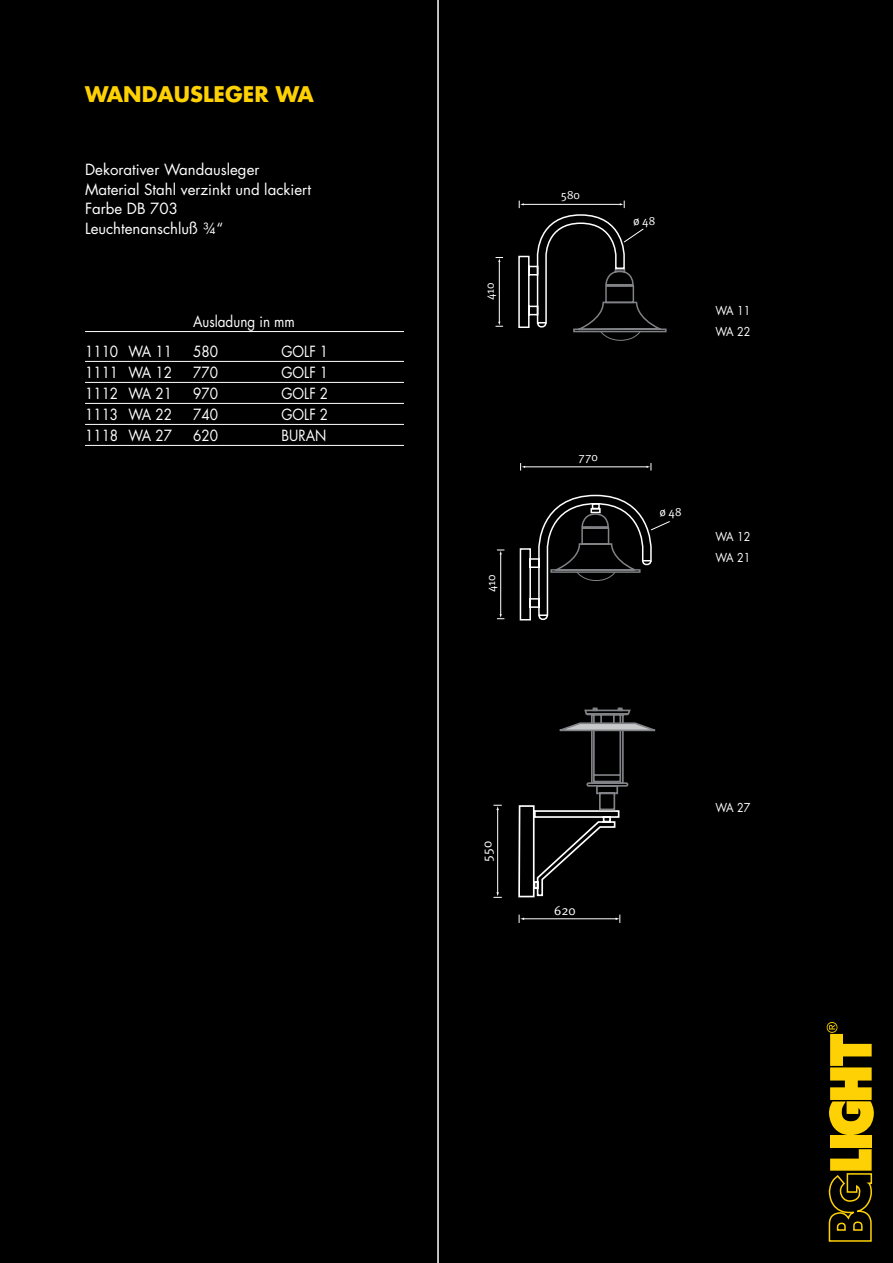
<style>
.page{position:relative;width:893px;height:1263px;background:#fff}
.page>*{position:absolute;margin:0;border:0;box-sizing:border-box;transform-origin:0 0}
.t1{font:700 21px "Futura";color:#fed105}
.t2{font:15px "Futura";color:#fff;scale:.9 1}
.t3{font:15px/19.5px "Futura";color:#fff}
.t4{font:13.35px "Meta Plus Normal";color:#fff}
.t5{font:12px/21px "Futura";letter-spacing:-.05em;color:#fff;scale:.9 1}
.t6{font:12px "Meta Plus Normal";color:#fff}
</style>
<div class="page">
<div style="left:0;top:0;width:437px;height:1263px;background:#000001"></div>
<div style="left:435px;top:0;width:458px;height:1263px;background:#000001"></div>
<hr style="left:85px;top:331px;width:319px;height:1px;background:#fff">
<hr style="left:85px;top:361px;width:319px;height:1px;background:#fff">
<hr style="left:85px;top:382px;width:319px;height:1px;background:#fff">
<hr style="left:85px;top:403px;width:319px;height:1px;background:#fff">
<hr style="left:85px;top:424px;width:319px;height:1px;background:#fff">
<hr style="left:85px;top:445px;width:319px;height:1px;background:#fff">
<hr style="left:437px;top:0;width:2px;height:1263px;background:#fff">
<hr style="left:499px;top:261px;width:1px;height:61px;background:#fff">
<svg style="left:496px;top:257px;width:7px;height:5px"></svg>
<svg style="left:496px;top:322px;width:7px;height:5px"></svg>
<svg style="left:518px;top:201px;width:149px;height:140px"></svg>
<hr style="left:500px;top:554px;width:1px;height:61px;background:#fff">
<svg style="left:497px;top:550px;width:7px;height:4px"></svg>
<svg style="left:497px;top:614px;width:7px;height:5px"></svg>
<hr style="left:524px;top:467px;width:123px;height:1px;background:#fff">
<svg style="left:647px;top:463px;width:5px;height:8px"></svg>
<svg style="left:520px;top:463px;width:5px;height:8px"></svg>
<svg style="left:519px;top:494px;width:151px;height:126px"></svg>
<hr style="left:497px;top:809px;width:1px;height:84px;background:#fff">
<svg style="left:493px;top:805px;width:9px;height:5px"></svg>
<svg style="left:493px;top:892px;width:9px;height:6px"></svg>
<svg style="left:518px;top:707px;width:137px;height:191px"></svg>
<hr style="left:523px;top:918px;width:93px;height:1px;background:#fff">
<svg style="left:616px;top:914px;width:4px;height:9px"></svg>
<svg style="left:519px;top:914px;width:5px;height:9px"></svg>
<svg style="left:828px;top:1149px;width:45px;height:93px"></svg>
<div style="left:830px;top:1135px;width:42px;height:12px;background:#fed105"></div>
<svg style="left:826px;top:1022px;width:48px;height:113px"></svg>
<h1 class="t1" style="left:85px;top:79px;width:230px">WAN DAUSLEGER WA</h1>
<p class="t3" style="left:85px;top:160px;width:228px">Dekorativer Wandausleger<br>Material Stahl verzinkt und lackiert<br>Farbe DB 703<br>Leuchtenanschluß ¾“</p>
<p class="t2" style="left:193px;top:311px;width:115px">Ausladung in mm</p>
<p class="t2" style="left:85px;top:341px;width:98px">1110 WA 11</p>
<p class="t2" style="left:193px;top:341px;width:29px">580</p>
<p class="t2" style="left:282px;top:341px;width:53px">GOLF 1</p>
<p class="t2" style="left:85px;top:362px;width:98px">1111 WA 12</p>
<p class="t2" style="left:193px;top:362px;width:29px">770</p>
<p class="t2" style="left:282px;top:362px;width:53px">GOLF 1</p>
<p class="t2" style="left:85px;top:383px;width:98px">1112 WA 21</p>
<p class="t2" style="left:193px;top:383px;width:29px">970</p>
<p class="t2" style="left:282px;top:383px;width:53px">GOLF 2</p>
<p class="t2" style="left:85px;top:404px;width:98px">1113 WA 22</p>
<p class="t2" style="left:193px;top:404px;width:29px">740</p>
<p class="t2" style="left:282px;top:404px;width:53px">GOLF 2</p>
<p class="t2" style="left:85px;top:425px;width:98px">1118 WA 27</p>
<p class="t2" style="left:193px;top:425px;width:29px">620</p>
<p class="t2" style="left:282px;top:425px;width:45px">BURAN</p>
<p class="t6" style="left:483px;top:300px;width:19px;rotate:-90deg">410</p>
<p class="t6" style="left:484px;top:592px;width:19px;rotate:-90deg">410</p>
<p class="t6" style="left:561px;top:188px;width:21px">580</p>
<p class="t6" style="left:633px;top:214px;width:24px">ø 48</p>
<p class="t5" style="left:715px;top:299px;width:40px">WA 11<br>WA 22</p>
<p class="t6" style="left:579px;top:450px;width:21px">770</p>
<p class="t6" style="left:659px;top:505px;width:24px">ø 48</p>
<p class="t5" style="left:715px;top:526px;width:40px">WA 12<br>WA 21</p>
<p class="t4" style="left:479px;top:862px;width:23px;rotate:-90deg">550</p>
<p class="t4" style="left:554px;top:903px;width:23px">620</p>
<p class="t5" style="left:715px;top:797px;width:40px">WA 27</p>
</div>
